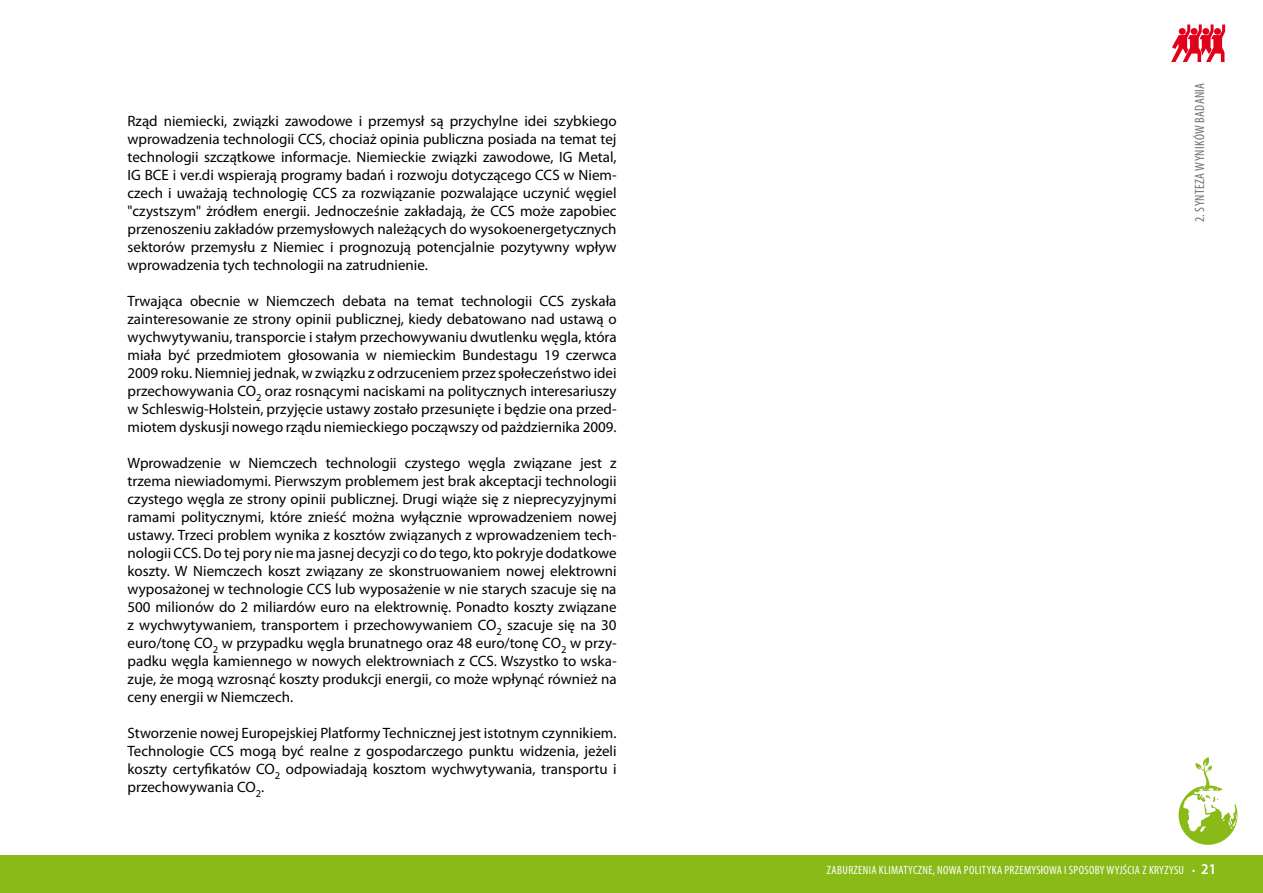
<style>
.page{position:relative;width:1263px;height:893px;background:#fff}
.page>*{position:absolute;margin:0;border:0;box-sizing:border-box;transform-origin:0 0}
.t1{font:15px/18px "Myriad Pro";color:#000;text-align:justify}
.t2{font:condensed 13.5px "Myriad Pro";letter-spacing:.025em;color:#707172}
.t3{font:condensed 12px "Myriad Pro";letter-spacing:.025em;color:#fff}
.s1{font-weight:600;font-stretch:semi-condensed;font-size:15px}
</style>
<div class="page">
<svg style="left:1171px;top:24px;width:54px;height:38px"></svg>
<div style="left:0;top:856px;width:1263px;height:37px;background:#89ba17"></div>
<svg style="left:1178px;top:757px;width:59px;height:88px"></svg>
<p class="t1" style="left:128px;top:112px;width:491px">Rząd niemiecki, związki zawodowe i przemysł są przychylne idei szybkiego wprowadzenia technologii CCS, chociaż opinia publiczna posiada na temat tej technologii szczątkowe informacje. Niemieckie związki zawodowe, IG Metal, IG BCE i ver.di wspierają programy badań i rozwoju dotyczącego CCS w Niem&shy;czech i uważają technologię CCS za rozwiązanie pozwalające uczynić węgiel "czystszym" żródłem energii. Jednocześnie zakładają, że CCS może zapobiec przenoszeniu zakładów przemysłowych należących do wysokoenergetycznych sektorów przemysłu z Niemiec i prognozują potencjalnie pozytywny wpływ wprowadzenia tych technologii na zatrudnienie.</p>
<p class="t1" style="left:128px;top:292px;width:491px">Trwająca obecnie w Niemczech debata na temat technologii CCS zyskała zainteresowanie ze strony opinii publicznej, kiedy debatowano nad ustawą o wychwytywaniu, transporcie i stałym przechowywaniu dwutlenku węgla, która miała być przedmiotem głosowania w niemieckim Bundestagu 19 czerwca 2009 roku. Niemniej jednak, w związku z odrzuceniem przez społeczeństwo idei przechowywania CO<sub>2</sub> oraz rosnącymi naciskami na politycznych interesariuszy w Schleswig-Holstein, przyjęcie ustawy zostało przesunięte i będzie ona przed&shy;miotem dyskusji nowego rządu niemieckiego począwszy od pażdziernika 2009.</p>
<p class="t1" style="left:128px;top:454px;width:491px">Wprowadzenie w Niemczech technologii czystego węgla związane jest z trzema niewiadomymi. Pierwszym problemem jest brak akceptacji technologii czystego węgla ze strony opinii publicznej. Drugi wiąże się z nieprecyzyjnymi ramami politycznymi, które znieść można wyłącznie wprowadzeniem nowej ustawy. Trzeci problem wynika z kosztów związanych z wprowadzeniem tech&shy;nologii CCS. Do tej pory nie ma jasnej decyzji co do tego, kto pokryje dodatkowe koszty. W Niemczech koszt związany ze skonstruowaniem nowej elektrowni wyposażonej w technologie CCS lub wyposażenie w nie starych szacuje się na 500 milionów do 2 miliardów euro na elektrownię. Ponadto koszty związane z wychwytywaniem, transportem i przechowywaniem CO<sub>2</sub> szacuje się na 30 euro/tonę CO<sub>2</sub> w przypadku węgla brunatnego oraz 48 euro/tonę CO<sub>2</sub> w przy&shy;padku węgla kamiennego w nowych elektrowniach z CCS. Wszystko to wska&shy;zuje, że mogą wzrosnąć koszty produkcji energii, co może wpłynąć również na ceny energii w Niemczech.</p>
<p class="t1" style="left:128px;top:724px;width:490px">Stworzenie nowej Europejskiej Platformy Technicznej jest istotnym czynnikiem.<br>Technologie CCS mogą być realne z gospodarczego punktu widzenia, jeżeli koszty certyfikatów CO<sub>2</sub> odpowiadają kosztom wychwytywania, transportu i przechowywania CO<sub>2</sub>.</p>
<p class="t2" style="left:1192px;top:222px;width:141px;rotate:-90deg">2. SYNTEZA WYNIKÓW BADANIA</p>
<p class="t3" style="left:827px;top:864px;width:391px">ZABURZENIA KLIMATYCZNE, NOWA POLITYKA PRZEMYSŁOWA I SPOSOBY WYJŚCIA Z KRYZYSU • <span class="s1">21</span></p>
</div>
